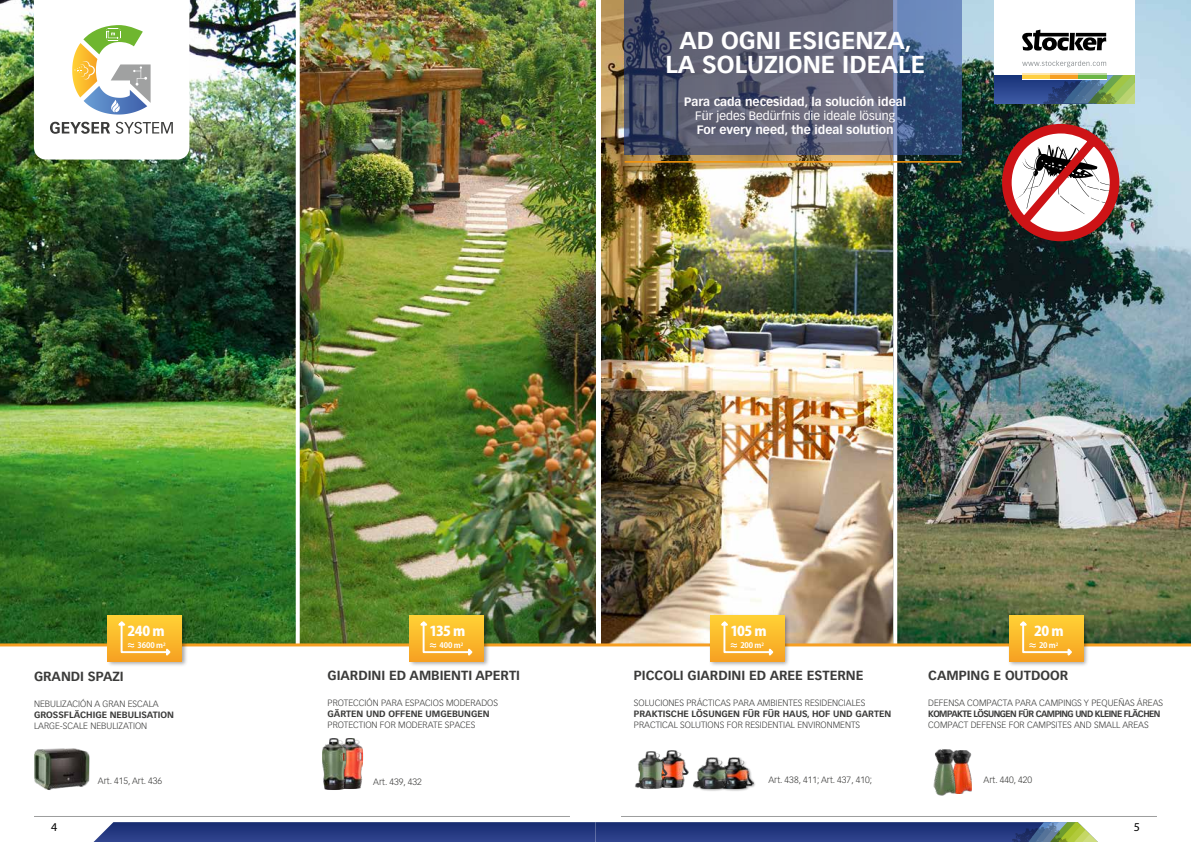
<style>
.page{position:relative;width:1191px;height:842px;background:#fff}
.page>*{position:absolute;margin:0;border:0;box-sizing:border-box;transform-origin:0 0}
.t1{font:700 24px/24px "Vectora LT Std";color:#fff;text-align:center}
.t2{font:800 13.5px "Koz Go Pro";letter-spacing:-.04em;color:#fff}
.t3{font:700 13px "Vectora LT Std";color:#3b3b3a}
.t4{font:700 12px "Vectora LT Std";color:#fffdfe}
.t5{font:12px "Vectora LT Std";color:#fffdfe}
.t6{font:12px "Myriad Pro";color:#000}
.t7{font:300 9px "Vectora LT Std";color:#3b3b3a}
.t8{font:700 9px "Vectora LT Std";color:#3b3b3a}
.t9{font:700 9px "Vectora LT Std";letter-spacing:-.06em;color:#3b3b3a}
.t10{font:700 7.7px "Koz Go Pro";color:#fff}
</style>
<div class="page">
<hr style="left:621px;top:816px;width:536px;height:1px;background:#9c9d9d">
<hr style="left:34px;top:816px;width:536px;height:1px;background:#9c9d9d">
<img style="left:0;top:0;width:595px;height:643px">
<img style="left:601px;top:0;width:590px;height:643px">
<div style="left:951px;top:751px;width:21px;height:43px;background:#000;opacity:.35"></div>
<img style="left:957px;top:750px;width:14px;height:43px">
<img style="left:933px;top:749px;width:24px;height:47px">
<div style="left:339px;top:738px;width:25px;height:51px;background:#000;opacity:.35"></div>
<img style="left:339px;top:738px;width:23px;height:50px">
<div style="left:322px;top:739px;width:25px;height:51px;background:#000;opacity:.35"></div>
<img style="left:322px;top:739px;width:24px;height:50px">
<img style="left:671px;top:750px;width:18px;height:38px">
<img style="left:635px;top:750px;width:36px;height:39px">
<div style="left:34px;top:749px;width:56px;height:41px;background:#000;opacity:.35"></div>
<img style="left:34px;top:749px;width:54px;height:40px">
<div style="left:715px;top:757px;width:41px;height:34px;background:#000;opacity:.35"></div>
<img style="left:733px;top:757px;width:20px;height:31px">
<div style="left:692px;top:757px;width:41px;height:34px;background:#000;opacity:.35"></div>
<img style="left:693px;top:757px;width:38px;height:31px">
<svg style="left:296px;top:0;width:4px;height:643px"></svg>
<svg style="left:893px;top:154px;width:4px;height:489px"></svg>
<div style="left:994px;top:0;width:140px;height:75px;background:#fff"></div>
<svg style="left:994px;top:75px;width:40px;height:28px"></svg>
<svg style="left:1034px;top:75px;width:100px;height:28px"></svg>
<hr style="left:1022px;top:73px;width:28px;height:2px;background:#ffe7ab">
<hr style="left:1050px;top:73px;width:28px;height:2px;background:#fcd199">
<hr style="left:1078px;top:73px;width:28px;height:2px;background:#bfdba6">
<svg style="left:1022px;top:29px;width:85px;height:22px"></svg>
<svg style="left:1022px;top:61px;width:84px;height:6px"></svg>
<hr style="left:1022px;top:75px;width:28px;height:4px;background:#fecf42">
<hr style="left:1050px;top:75px;width:28px;height:4px;background:#f69f22">
<hr style="left:1078px;top:75px;width:28px;height:4px;background:#6bb645">
<hr style="left:0;top:643px;width:1191px;height:3px;background:#f69f22">
<svg style="left:34px;top:0;width:155px;height:160px"></svg>
<img style="left:1001px;top:123px;width:119px;height:119px">
<div style="left:106px;top:613px;width:82px;height:54px;background:#000;opacity:.35"></div>
<div style="left:108px;top:615px;width:74px;height:46px;background:linear-gradient(to bottom,#ffd235,#f7a223)"></div>
<div style="left:408px;top:613px;width:81px;height:54px;background:#000;opacity:.35"></div>
<div style="left:410px;top:615px;width:74px;height:46px;background:linear-gradient(to bottom,#ffd235,#f7a223)"></div>
<div style="left:708px;top:613px;width:82px;height:54px;background:#000;opacity:.35"></div>
<div style="left:711px;top:615px;width:73px;height:46px;background:linear-gradient(to bottom,#ffd235,#f7a223)"></div>
<div style="left:1007px;top:613px;width:82px;height:54px;background:#000;opacity:.35"></div>
<div style="left:1009px;top:615px;width:74px;height:46px;background:linear-gradient(to bottom,#ffd235,#f7a223)"></div>
<svg style="left:115px;top:619px;width:57px;height:38px"></svg>
<svg style="left:416px;top:619px;width:58px;height:38px"></svg>
<svg style="left:717px;top:619px;width:58px;height:38px"></svg>
<svg style="left:1016px;top:619px;width:57px;height:38px"></svg>
<svg style="left:624px;top:0;width:337px;height:154px"></svg>
<hr style="left:624px;top:161px;width:337px;height:2px;background:#f4960d">
<svg style="left:93px;top:822px;width:1005px;height:20px"></svg>
<h1 class="t1" style="left:665px;top:28px;width:261px">AD OGNI ESIGENZA,<br>LA SOLUZIONE IDEALE</h1>
<h3 class="t4" style="left:684px;top:94px;width:223px">Para cada necesidad, la solución ideal</h3>
<h3 class="t5" style="left:695px;top:109px;width:201px">Für jedes Bedürfnis die ideale lösung</h3>
<h3 class="t4" style="left:696px;top:122px;width:198px">For every need, the ideal solution</h3>
<h2 class="t2" style="left:128px;top:622px;width:39px">240 m</h2>
<p class="t10" style="left:137px;top:640px;width:30px">3600 m<sup>2</sup></p>
<h2 class="t2" style="left:429px;top:622px;width:37px">135 m</h2>
<p class="t10" style="left:439px;top:640px;width:25px">400 m<sup>2</sup></p>
<h2 class="t2" style="left:730px;top:622px;width:38px">105 m</h2>
<p class="t10" style="left:740px;top:640px;width:25px">200 m<sup>2</sup></p>
<h2 class="t2" style="left:1034px;top:622px;width:31px">20 m</h2>
<p class="t10" style="left:1039px;top:640px;width:21px">20 m<sup>2</sup></p>
<h3 class="t3" style="left:34px;top:668px;width:91px">GRANDI SPAZI</h3>
<p class="t7" style="left:34px;top:698px;width:126px">NEBULIZACIÓN A GRAN ESCALA</p>
<p class="t8" style="left:34px;top:709px;width:142px">GROSSFLÄCHIGE NEBULISATION</p>
<p class="t7" style="left:34px;top:720px;width:115px">LARGE-SCALE NEBULIZATION</p>
<h3 class="t3" style="left:327px;top:667px;width:194px">GIARDINI ED AMBIENTI APERTI</h3>
<p class="t7" style="left:327px;top:697px;width:172px">PROTECCIÓN PARA ESPACIOS MODERADOS</p>
<p class="t8" style="left:327px;top:708px;width:164px">GÄRTEN UND OFFENE UMGEBUNGEN</p>
<p class="t7" style="left:327px;top:719px;width:149px">PROTECTION FOR MODERATE SPACES</p>
<h3 class="t3" style="left:634px;top:667px;width:231px">PICCOLI GIARDINI ED AREE ESTERNE</h3>
<p class="t7" style="left:634px;top:697px;width:233px">SOLUCIONES PRÁCTICAS PARA AMBIENTES RESIDENCIALES</p>
<p class="t8" style="left:634px;top:708px;width:259px">PRAKTISCHE LÖSUNGEN FÜR FÜR HAUS, HOF UND GARTEN</p>
<p class="t7" style="left:634px;top:719px;width:228px">PRACTICAL SOLUTIONS FOR RESIDENTIAL ENVIRONMENTS</p>
<h3 class="t3" style="left:928px;top:667px;width:141px">CAMPING E OUTDOOR</h3>
<p class="t7" style="left:928px;top:697px;width:236px">DEFENSA COMPACTA PARA CAMPINGS Y PEQUEÑAS ÁREAS</p>
<p class="t9" style="left:928px;top:708px;width:234px">KOMPAKTE LÖSUNGEN FÜR CAMPING UND KLEINE FLÄCHEN</p>
<p class="t7" style="left:928px;top:719px;width:222px">COMPACT DEFENSE FOR CAMPSITES AND SMALL AREAS</p>
<p class="t7" style="left:98px;top:776px;width:66px">Art. 415, Art. 436</p>
<p class="t7" style="left:373px;top:776px;width:50px">Art. 439, 432</p>
<p class="t7" style="left:768px;top:775px;width:105px">Art. 438, 411; Art. 437, 410;</p>
<p class="t7" style="left:983px;top:775px;width:50px">Art. 440, 420</p>
<h3 class="t6" style="left:51px;top:819px;width:8px">4</h3>
<h3 class="t6" style="left:1133px;top:819px;width:8px">5</h3>
</div>
